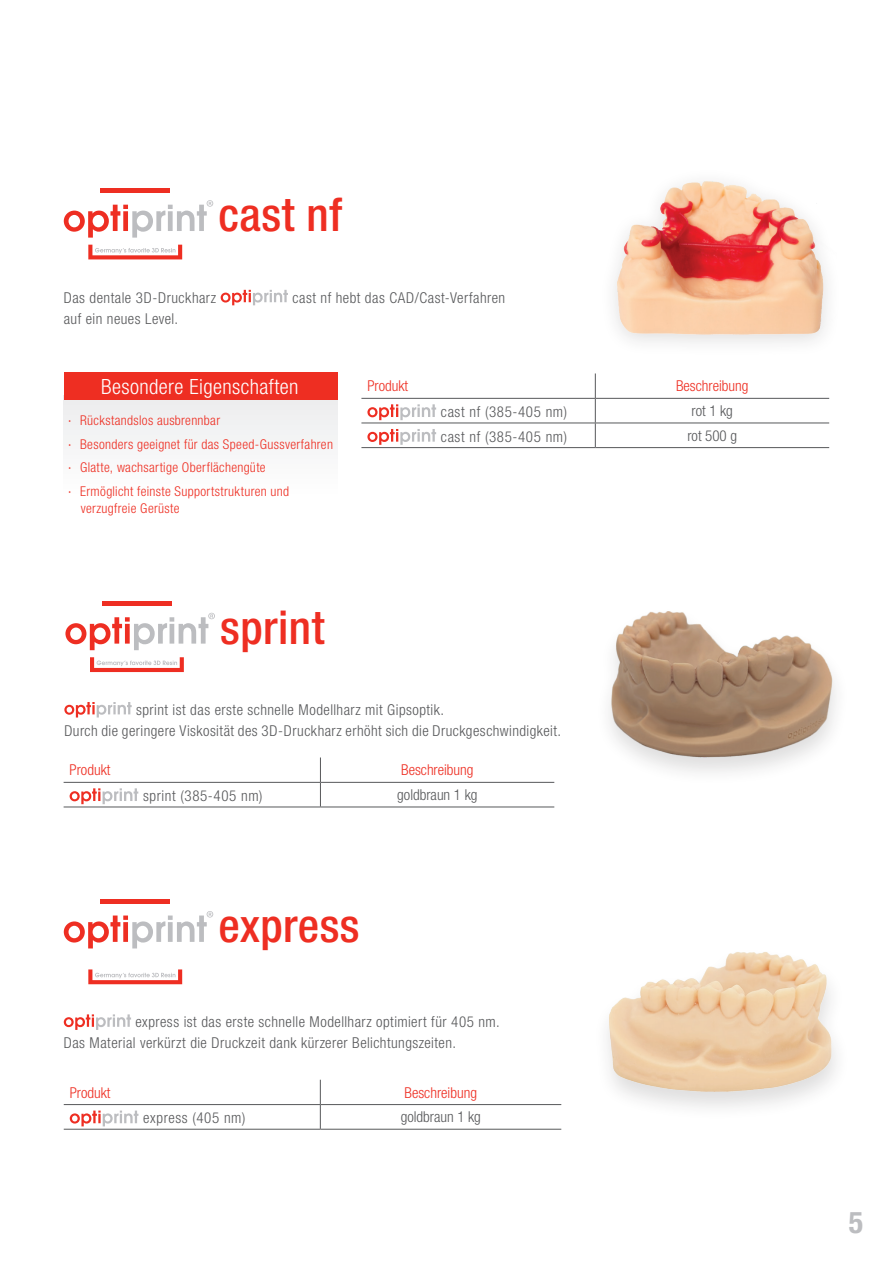
<style>
.page{position:relative;width:893px;height:1263px;background:#fff}
.page>*{position:absolute;margin:0;border:0;box-sizing:border-box;transform-origin:0 0}
.t1{font:500 condensed 46.35px "Helvetica Neue LT Std";letter-spacing:.01em;color:#ee2e22}
.t2{font:700 condensed 30px "Helvetica Neue LT Std";color:#bcbdc0}
.t3{font:300 condensed 21px "Helvetica Neue LT Std";letter-spacing:.02em;color:#fff}
.t4{font:300 condensed 15px/21px "Helvetica Neue LT Std";letter-spacing:.03em;color:#57585a}
.t5{font:300 condensed 15px "Helvetica Neue LT Std";color:#ee2e22}
.t6{font:300 condensed 15px "Helvetica Neue LT Std";color:#57585a}
.t7{font:300 condensed 13.5px/23.7px "Helvetica Neue LT Std";letter-spacing:.025em;color:#ee2e22}
</style>
<div class="page">
<svg style="left:221px;top:290px;width:67px;height:15px"></svg>
<svg style="left:64px;top:200px;width:149px;height:38px"></svg>
<hr style="left:101px;top:188px;width:69px;height:4px;background:#ee2e22">
<svg style="left:88px;top:245px;width:94px;height:14px"></svg>
<hr style="left:361px;top:398px;width:234px;height:1px;background:#57585a">
<hr style="left:595px;top:398px;width:234px;height:1px;background:#57585a">
<hr style="left:361px;top:423px;width:234px;height:1px;background:#57585a">
<hr style="left:595px;top:423px;width:234px;height:1px;background:#57585a">
<svg style="left:595px;top:373px;width:1px;height:74px"></svg>
<hr style="left:361px;top:447px;width:234px;height:1px;background:#57585a">
<hr style="left:595px;top:447px;width:234px;height:1px;background:#57585a">
<svg style="left:367px;top:404px;width:69px;height:16px"></svg>
<svg style="left:367px;top:429px;width:69px;height:16px"></svg>
<div style="left:64px;top:395px;width:273px;height:101px;background:#f5f5f6"></div>
<div style="left:64px;top:372px;width:273px;height:28px;background:#ee2e22"></div>
<svg style="left:64px;top:911px;width:149px;height:37px"></svg>
<hr style="left:101px;top:899px;width:69px;height:4px;background:#ee2e22">
<svg style="left:88px;top:969px;width:94px;height:15px"></svg>
<svg style="left:64px;top:1014px;width:67px;height:16px"></svg>
<svg style="left:65px;top:613px;width:150px;height:37px"></svg>
<hr style="left:102px;top:601px;width:70px;height:4px;background:#ee2e22">
<svg style="left:90px;top:657px;width:94px;height:15px"></svg>
<svg style="left:64px;top:702px;width:68px;height:15px"></svg>
<hr style="left:64px;top:782px;width:256px;height:1px;background:#57585a">
<hr style="left:320px;top:782px;width:234px;height:1px;background:#57585a">
<svg style="left:320px;top:757px;width:1px;height:50px"></svg>
<hr style="left:64px;top:807px;width:256px;height:1px;background:#57585a">
<hr style="left:320px;top:807px;width:234px;height:1px;background:#57585a">
<svg style="left:70px;top:788px;width:68px;height:16px"></svg>
<hr style="left:64px;top:1104px;width:256px;height:1px;background:#57585a">
<hr style="left:320px;top:1104px;width:241px;height:1px;background:#57585a">
<svg style="left:320px;top:1080px;width:1px;height:49px"></svg>
<hr style="left:64px;top:1129px;width:256px;height:1px;background:#57585a">
<hr style="left:320px;top:1129px;width:241px;height:1px;background:#57585a">
<svg style="left:70px;top:1110px;width:68px;height:16px"></svg>
<img style="left:614px;top:181px;width:214px;height:162px">
<div style="left:595px;top:607px;width:255px;height:179px;background:#231f20;opacity:.15"></div>
<img style="left:598px;top:612px;width:248px;height:152px">
<div style="left:593px;top:947px;width:257px;height:175px;background:#231f20;opacity:.15"></div>
<img style="left:593px;top:947px;width:257px;height:155px">
<h1 class="t1" style="left:219px;top:187px;width:125px">cast nf</h1>
<p class="t4" style="left:64px;top:287px;width:154px">Das dentale 3D-Druckharz</p>
<p class="t4" style="left:292px;top:287px;width:214px">cast nf hebt das CAD/Cast-Verfahren</p>
<p class="t4" style="left:64px;top:308px;width:116px">auf ein neues Level.</p>
<h3 class="t3" style="left:101px;top:374px;width:199px">Besondere Eigenschaften</h3>
<p class="t7" style="left:80px;top:408px;width:254px">Rückstandslos ausbrennbar<br>Besonders geeignet für das Speed-Gussverfahren Glatte, wachsartige Oberflächengüte<br>Ermöglicht feinste Supportstrukturen und</p>
<p class="t7" style="left:81px;top:496px;width:100px">verzugfreie Gerüste</p>
<p class="t5" style="left:367px;top:377px;width:42px">Produkt</p>
<p class="t5" style="left:676px;top:377px;width:74px">Beschreibung</p>
<p class="t4" style="left:441px;top:401px;width:128px">cast nf (385-405 nm)</p>
<p class="t4" style="left:692px;top:400px;width:43px">rot 1 kg</p>
<p class="t4" style="left:441px;top:426px;width:128px">cast nf (385-405 nm)</p>
<p class="t4" style="left:687px;top:425px;width:51px">rot 500 g</p>
<h1 class="t1" style="left:220px;top:600px;width:106px">sprint</h1>
<p class="t4" style="left:64px;top:699px;width:498px;text-indent:72px">sprint ist das erste schnelle Modellharz mit Gipsoptik.<br>Durch die geringere Viskosität des 3D-Druckharz erhöht sich die Druckgeschwindigkeit.</p>
<p class="t5" style="left:70px;top:761px;width:42px">Produkt</p>
<p class="t5" style="left:401px;top:761px;width:74px">Beschreibung</p>
<p class="t4" style="left:143px;top:785px;width:121px">sprint (385-405 nm)</p>
<p class="t6" style="left:397px;top:786px;width:82px">goldbraun 1 kg</p>
<h1 class="t1" style="left:219px;top:898px;width:143px">express</h1>
<p class="t4" style="left:64px;top:1011px;width:438px;text-indent:72px">express ist das erste schnelle Modellharz optimiert für 405 nm.<br>Das Material verkürzt die Druckzeit dank kürzerer Belichtungszeiten.</p>
<p class="t5" style="left:70px;top:1083px;width:42px">Produkt</p>
<p class="t5" style="left:405px;top:1083px;width:74px">Beschreibung</p>
<p class="t4" style="left:143px;top:1107px;width:104px">express (405 nm)</p>
<p class="t6" style="left:401px;top:1108px;width:82px">goldbraun 1 kg</p>
<h2 class="t2" style="left:849px;top:1204px;width:16px">5</h2>
</div>
